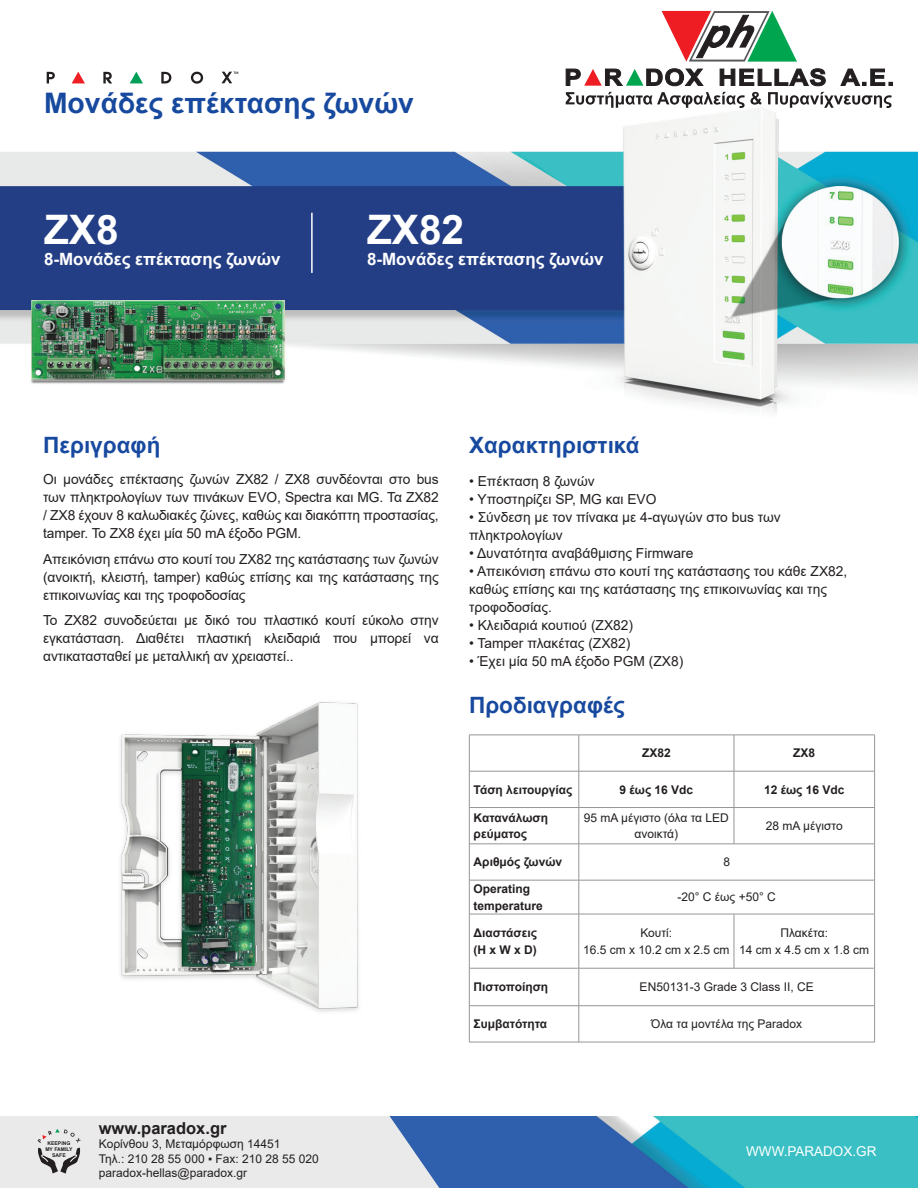
<style>
.page{position:relative;width:918px;height:1188px;background:#fff}
.page>*{position:absolute;margin:0;border:0;box-sizing:border-box;transform-origin:0 0}
.t1{font:700 40.65px "Arial";color:#fff}
.t2{font:700 28.35px "Arial";color:#17499f}
.t3{font:700 22.5px "Arial";color:#17499f}
.t4{font:700 16.95px "Arial";color:#fff}
.t5{font:700 16.5px "Arial";color:#231f20}
.t6{font:13.8px/18px "Arial";color:#231f20;text-align:justify}
.t7{font:13.5px "Arial";color:#fff}
.t8{font:12px/16.5px "Arial";color:#231f20;text-align:center}
.t9{font:700 12px/16.5px "Arial";color:#231f20}
.t10{font:700 5.1px/6.1px "Arial";color:#231f20;text-align:center}
</style>
<div class="page">
<img style="left:0;top:84px;width:918px;height:329px">
<img style="left:439px;top:1116px;width:479px;height:72px">
<svg style="left:0;top:1116px;width:439px;height:72px;background:#dddfe4"></svg>
<svg style="left:470px;top:736px;width:404px;height:71px"></svg>
<svg style="left:470px;top:808px;width:404px;height:234px"></svg>
<hr style="left:469px;top:735px;width:110px;height:1px;background:#939598">
<hr style="left:469px;top:735px;width:1px;height:36px;background:#939598">
<hr style="left:579px;top:735px;width:155px;height:1px;background:#939598">
<hr style="left:579px;top:735px;width:1px;height:36px;background:#939598">
<hr style="left:734px;top:735px;width:141px;height:1px;background:#939598">
<hr style="left:874px;top:735px;width:1px;height:36px;background:#939598">
<hr style="left:469px;top:771px;width:110px;height:1px;background:#939598">
<hr style="left:469px;top:771px;width:1px;height:36px;background:#939598">
<hr style="left:579px;top:771px;width:1px;height:36px;background:#939598">
<hr style="left:734px;top:771px;width:141px;height:1px;background:#939598">
<hr style="left:874px;top:771px;width:1px;height:36px;background:#939598">
<hr style="left:469px;top:807px;width:110px;height:1px;background:#939598">
<hr style="left:469px;top:808px;width:1px;height:36px;background:#939598">
<hr style="left:579px;top:808px;width:1px;height:36px;background:#939598">
<hr style="left:734px;top:807px;width:141px;height:1px;background:#939598">
<hr style="left:874px;top:808px;width:1px;height:36px;background:#939598">
<hr style="left:469px;top:844px;width:110px;height:1px;background:#939598">
<hr style="left:469px;top:844px;width:1px;height:36px;background:#939598">
<hr style="left:579px;top:844px;width:1px;height:36px;background:#939598">
<hr style="left:734px;top:844px;width:141px;height:1px;background:#939598">
<hr style="left:874px;top:844px;width:1px;height:36px;background:#939598">
<hr style="left:469px;top:880px;width:110px;height:1px;background:#939598">
<hr style="left:469px;top:880px;width:1px;height:34px;background:#939598">
<hr style="left:579px;top:880px;width:1px;height:34px;background:#939598">
<hr style="left:874px;top:880px;width:1px;height:34px;background:#939598">
<hr style="left:469px;top:914px;width:110px;height:1px;background:#939598">
<hr style="left:469px;top:914px;width:1px;height:54px;background:#939598">
<hr style="left:579px;top:914px;width:1px;height:54px;background:#939598">
<hr style="left:734px;top:914px;width:141px;height:1px;background:#939598">
<hr style="left:874px;top:914px;width:1px;height:54px;background:#939598">
<hr style="left:469px;top:968px;width:110px;height:1px;background:#939598">
<hr style="left:469px;top:968px;width:1px;height:38px;background:#939598">
<hr style="left:579px;top:968px;width:1px;height:38px;background:#939598">
<hr style="left:734px;top:968px;width:141px;height:1px;background:#939598">
<hr style="left:874px;top:968px;width:1px;height:38px;background:#939598">
<hr style="left:469px;top:1005px;width:110px;height:1px;background:#939598">
<hr style="left:469px;top:1006px;width:1px;height:36px;background:#939598">
<hr style="left:579px;top:1006px;width:1px;height:36px;background:#939598">
<hr style="left:874px;top:1006px;width:1px;height:36px;background:#939598">
<hr style="left:469px;top:1042px;width:110px;height:1px;background:#939598">
<hr style="left:579px;top:771px;width:155px;height:1px;background:#939598">
<hr style="left:579px;top:807px;width:155px;height:1px;background:#939598">
<hr style="left:579px;top:844px;width:155px;height:1px;background:#939598">
<hr style="left:579px;top:880px;width:155px;height:1px;background:#939598">
<hr style="left:734px;top:880px;width:141px;height:1px;background:#939598">
<hr style="left:579px;top:914px;width:155px;height:1px;background:#939598">
<hr style="left:579px;top:968px;width:155px;height:1px;background:#939598">
<hr style="left:579px;top:1005px;width:155px;height:1px;background:#939598">
<hr style="left:734px;top:1005px;width:141px;height:1px;background:#939598">
<hr style="left:579px;top:1042px;width:155px;height:1px;background:#939598">
<hr style="left:734px;top:1042px;width:141px;height:1px;background:#939598">
<hr style="left:734px;top:735px;width:1px;height:36px;background:#939598">
<hr style="left:734px;top:771px;width:1px;height:36px;background:#939598">
<hr style="left:734px;top:808px;width:1px;height:36px;background:#939598">
<hr style="left:734px;top:914px;width:1px;height:54px;background:#939598">
<hr style="left:311px;top:213px;width:2px;height:60px;background:#fff">
<img style="left:120px;top:702px;width:239px;height:310px">
<svg style="left:130px;top:72px;width:13px;height:11px"></svg>
<svg style="left:72px;top:72px;width:13px;height:11px"></svg>
<svg style="left:47px;top:72px;width:8px;height:11px"></svg>
<svg style="left:103px;top:72px;width:9px;height:11px"></svg>
<svg style="left:161px;top:72px;width:10px;height:11px"></svg>
<svg style="left:191px;top:72px;width:12px;height:12px"></svg>
<svg style="left:222px;top:72px;width:16px;height:11px"></svg>
<svg style="left:662px;top:11px;width:135px;height:51px"></svg>
<svg style="left:720px;top:69px;width:105px;height:17px"></svg>
<svg style="left:841px;top:69px;width:52px;height:17px"></svg>
<svg style="left:566px;top:69px;width:137px;height:17px"></svg>
<svg style="left:566px;top:92px;width:179px;height:16px"></svg>
<svg style="left:751px;top:92px;width:11px;height:13px"></svg>
<svg style="left:768px;top:92px;width:124px;height:16px"></svg>
<h2 class="t2" style="left:44px;top:83px;width:371px">Μονάδες επέκτασης ζωνών</h2>
<h1 class="t1" style="left:44px;top:202px;width:76px">ZX8</h1>
<p class="t4" style="left:44px;top:247px;width:238px">8-Μονάδες επέκτασης ζωνών</p>
<h1 class="t1" style="left:367px;top:202px;width:99px">ZX82</h1>
<p class="t4" style="left:367px;top:247px;width:238px">8-Μονάδες επέκτασης ζωνών</p>
<h3 class="t3" style="left:43px;top:429px;width:119px">Περιγραφή</h3>
<p class="t6" style="left:43px;top:471px;width:397px">Οι μονάδες επέκτασης ζωνών ZX82 / ZX8 συνδέονται στο bus των πληκτρολογίων των πινάκων EVO, Spectra και MG. Τα ZX82 / ZX8 έχουν 8 καλωδιακές ζώνες, καθώς και διακόπτη προστασίας, tamper. Το ZX8 έχει μία 50 mA έξοδο PGM.</p>
<p class="t6" style="left:43px;top:550px;width:397px">Απεικόνιση επάνω στο κουτί του ZX82 της κατάστασης των ζωνών (ανοικτή, κλειστή, tamper) καθώς επίσης και της κατάστασης της επικοινωνίας και της τροφοδοσίας</p>
<p class="t6" style="left:43px;top:611px;width:397px">Το ZX82 συνοδεύεται με δικό του πλαστικό κουτί εύκολο στην εγκατάσταση. Διαθέτει πλαστική κλειδαριά που μπορεί να αντικατασταθεί με μεταλλική αν χρειαστεί..</p>
<h3 class="t3" style="left:469px;top:429px;width:172px">Χαρακτηριστικά</h3>
<p class="t6" style="left:469px;top:472px;width:127px">• Επέκταση 8 ζωνών</p>
<p class="t6" style="left:469px;top:490px;width:189px">• Υποστηρίζει SP, MG και EVO</p>
<p class="t6" style="left:469px;top:508px;width:313px">• Σύνδεση με τον πίνακα με 4-αγωγών στο bus των πληκτρολογίων</p>
<p class="t6" style="left:469px;top:544px;width:226px">• Δυνατότητα αναβάθμισης Firmware</p>
<p class="t6" style="left:469px;top:562px;width:380px;text-align:left">• Απεικόνιση επάνω στο κουτί της κατάστασης του κάθε ZX82, καθώς επίσης και της κατάστασης της επικοινωνίας και της τροφοδοσίας.</p>
<p class="t6" style="left:469px;top:616px;width:166px">• Κλειδαριά κουτιού (ZX82)</p>
<p class="t6" style="left:469px;top:634px;width:163px">• Tamper πλακέτας (ZX82)</p>
<p class="t6" style="left:469px;top:652px;width:216px">• Έχει μία 50 mA έξοδο PGM (ZX8)</p>
<h3 class="t3" style="left:469px;top:689px;width:157px">Προδιαγραφές</h3>
<p class="t9" style="left:642px;top:745px;width:30px">ZX82</p>
<p class="t9" style="left:793px;top:745px;width:24px">ZX8</p>
<p class="t9" style="left:474px;top:781px;width:100px">Τάση λειτουργίας</p>
<p class="t9" style="left:619px;top:781px;width:75px">9 έως 16 Vdc</p>
<p class="t9" style="left:764px;top:781px;width:82px">12 έως 16 Vdc</p>
<p class="t9" style="left:474px;top:809px;width:76px">Κατανάλωση ρεύματος</p>
<p class="t8" style="left:584px;top:809px;width:146px">95 mA μέγιστο (όλα τα LED ανοικτά)</p>
<p class="t8" style="left:766px;top:818px;width:78px">28 mA μέγιστο</p>
<p class="t9" style="left:474px;top:854px;width:90px">Αριθμός ζωνών</p>
<p class="t8" style="left:723px;top:854px;width:8px">8</p>
<p class="t9" style="left:474px;top:881px;width:71px">Operating temperature</p>
<p class="t8" style="left:677px;top:889px;width:100px">-20° C έως +50° C</p>
<p class="t9" style="left:474px;top:925px;width:65px">Διαστάσεις (H x W x D)</p>
<p class="t8" style="left:583px;top:925px;width:148px">Κουτί:<br>16.5 cm x 10.2 cm x 2.5 cm</p>
<p class="t8" style="left:739px;top:925px;width:132px">Πλακέτα:<br>14 cm x 4.5 cm x 1.8 cm</p>
<p class="t9" style="left:474px;top:979px;width:76px">Πιστοποίηση</p>
<p class="t8" style="left:640px;top:979px;width:176px">EN50131-3 Grade 3 Class II, CE</p>
<p class="t9" style="left:474px;top:1016px;width:75px">Συμβατότητα</p>
<p class="t8" style="left:651px;top:1016px;width:153px">Όλα τα μοντέλα της Paradox</p>
<p class="t10" style="left:45px;top:1140px;width:29px">KEEPING<br>MY FAMILY<br>SAFE</p>
<p class="t5" style="left:99px;top:1116px;width:129px">www.paradox.gr</p>
<p class="t8" style="left:99px;top:1137px;width:222px;line-height:14.4px;text-align:left">Κορίνθου 3, Μεταμόρφωση 14451<br>Τηλ.: 210 28 55 000 ▪ Fax: 210 28 55 020 paradox-hellas@paradox.gr</p>
<p class="t7" style="left:746px;top:1142px;width:132px">WWW.PARADOX.GR</p>
</div>
